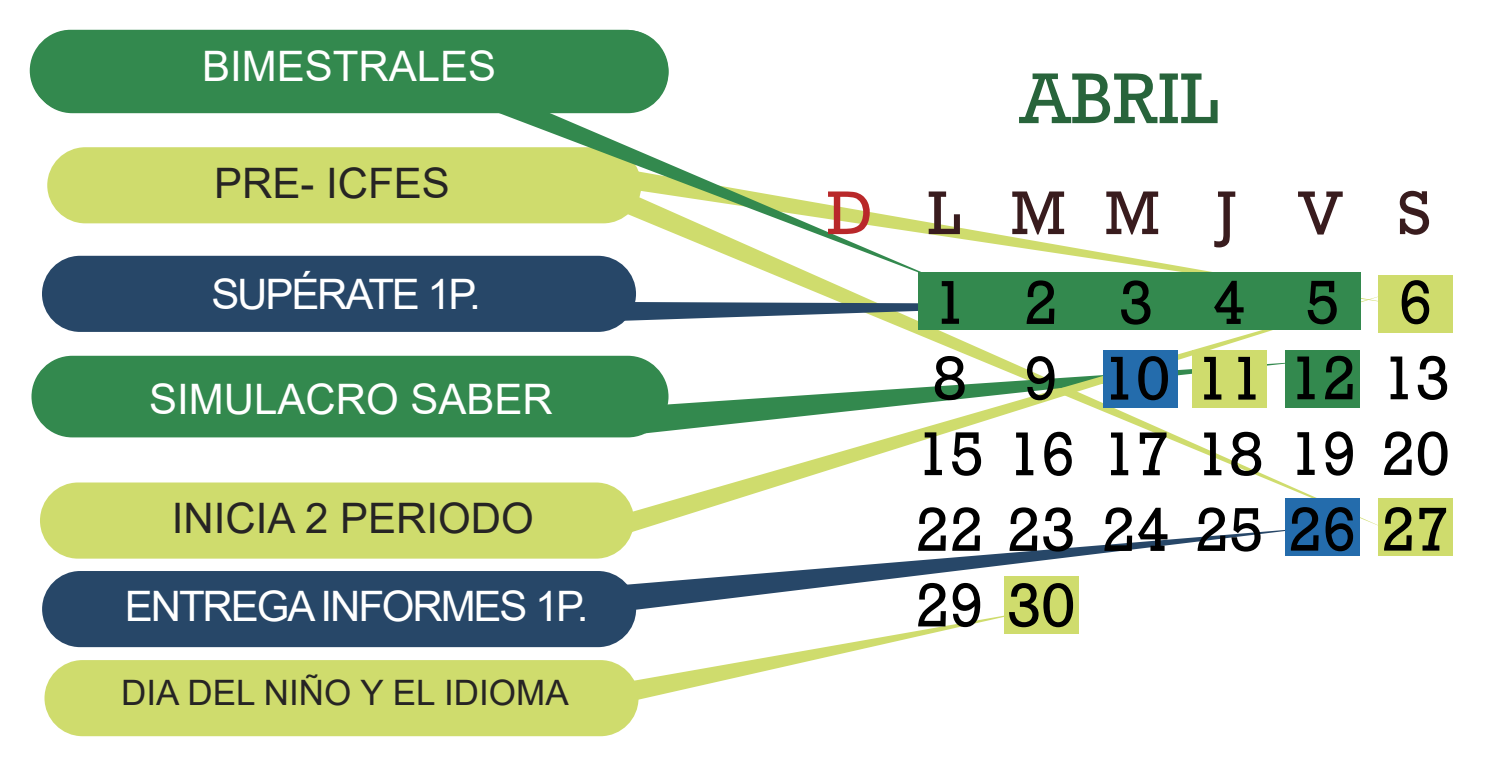
<style>
.page{position:relative;width:1495px;height:766px;background:#fff}
.page>*{position:absolute;margin:0;border:0;box-sizing:border-box;transform-origin:0 0}
.t1{font:73.15px "Rockwell";color:#28643b}
.t2{font:63px/75.6px "Rockwell";color:#000}
.t3{font:62.65px "Rockwell";color:#391c1e}
.t4{font:42px "Arial";letter-spacing:-.05em;color:#fff}
.t5{font:42px "Arial";color:#fff}
.t6{font:42px "Arial";color:#262424}
.t7{font:35px "Arial";color:#262424}
.s1{color:#b9282a}
</style>
<div class="page">
<svg style="left:593px;top:615px;width:435px;height:85px"></svg>
<div style="left:30px;top:30px;width:637px;height:81px;background:#33894e;border-radius:41px"></div>
<div style="left:47px;top:147px;width:594px;height:76px;background:#cfdc6d;border-radius:38px"></div>
<svg style="left:635px;top:226px;width:726px;height:68px"></svg>
<div style="left:42px;top:256px;width:594px;height:76px;background:#274768;border-radius:38px"></div>
<div style="left:31px;top:356px;width:637px;height:81px;background:#33894e;border-radius:41px"></div>
<div style="left:40px;top:482px;width:594px;height:76px;background:#cfdc6d;border-radius:38px"></div>
<svg style="left:587px;top:294px;width:801px;height:233px"></svg>
<div style="left:42px;top:571px;width:594px;height:76px;background:#274768;border-radius:38px"></div>
<svg style="left:593px;top:527px;width:720px;height:87px"></svg>
<div style="left:44px;top:660px;width:595px;height:76px;background:#cfdc6d;border-radius:38px"></div>
<svg style="left:487px;top:87px;width:466px;height:198px"></svg>
<div style="left:919px;top:273px;width:442px;height:57px;background:#33894e"></div>
<div style="left:1378px;top:498px;width:75px;height:57px;background:#cfdc6d"></div>
<div style="left:1378px;top:275px;width:75px;height:57px;background:#cfdc6d"></div>
<div style="left:1285px;top:351px;width:75px;height:57px;background:#33894e"></div>
<div style="left:1192px;top:351px;width:75px;height:57px;background:#cfdc6d"></div>
<div style="left:1103px;top:351px;width:75px;height:57px;background:#246cac"></div>
<div style="left:1285px;top:498px;width:75px;height:57px;background:#246cac"></div>
<div style="left:1004px;top:576px;width:74px;height:57px;background:#cfdc6d"></div>
<p class="t5" style="left:202px;top:37px;width:296px">BIMESTRALES</p>
<p class="t6" style="left:214px;top:154px;width:237px">PRE- ICFES</p>
<p class="t4" style="left:211px;top:266px;width:271px">SUPÉRATE 1P.</p>
<p class="t5" style="left:149px;top:370px;width:405px">SIMULACRO SABER</p>
<p class="t6" style="left:172px;top:489px;width:363px">INICIA 2 PERIODO</p>
<p class="t4" style="left:125px;top:577px;width:465px">ENTREGA INFORMES 1P.</p>
<p class="t7" style="left:121px;top:668px;width:449px">DIA DEL NIÑO Y EL IDIOMA</p>
<p class="t1" style="left:1020px;top:56px;width:200px">ABRIL</p>
<p class="t3" style="left:827px;top:177px;width:605px"><span class="s1">D</span> L M M J V S</p>
<p class="t2" style="left:1212px;top:266px;width:36px">4</p>
<p class="t2" style="left:1102px;top:341px;width:349px">10 11 12 13</p>
<p class="t2" style="left:916px;top:417px;width:536px">15 16 17 18 19 20</p>
<p class="t2" style="left:916px;top:493px;width:536px">22 23 24 25 26 27</p>
<p class="t2" style="left:1119px;top:266px;width:36px">3</p>
<p class="t2" style="left:1305px;top:265px;width:36px">5</p>
<p class="t2" style="left:1399px;top:265px;width:36px">6</p>
<p class="t2" style="left:1024px;top:266px;width:36px">2<br>9</p>
<p class="t2" style="left:933px;top:266px;width:36px">1<br>8</p>
<p class="t2" style="left:916px;top:568px;width:161px">29 30</p>
</div>
